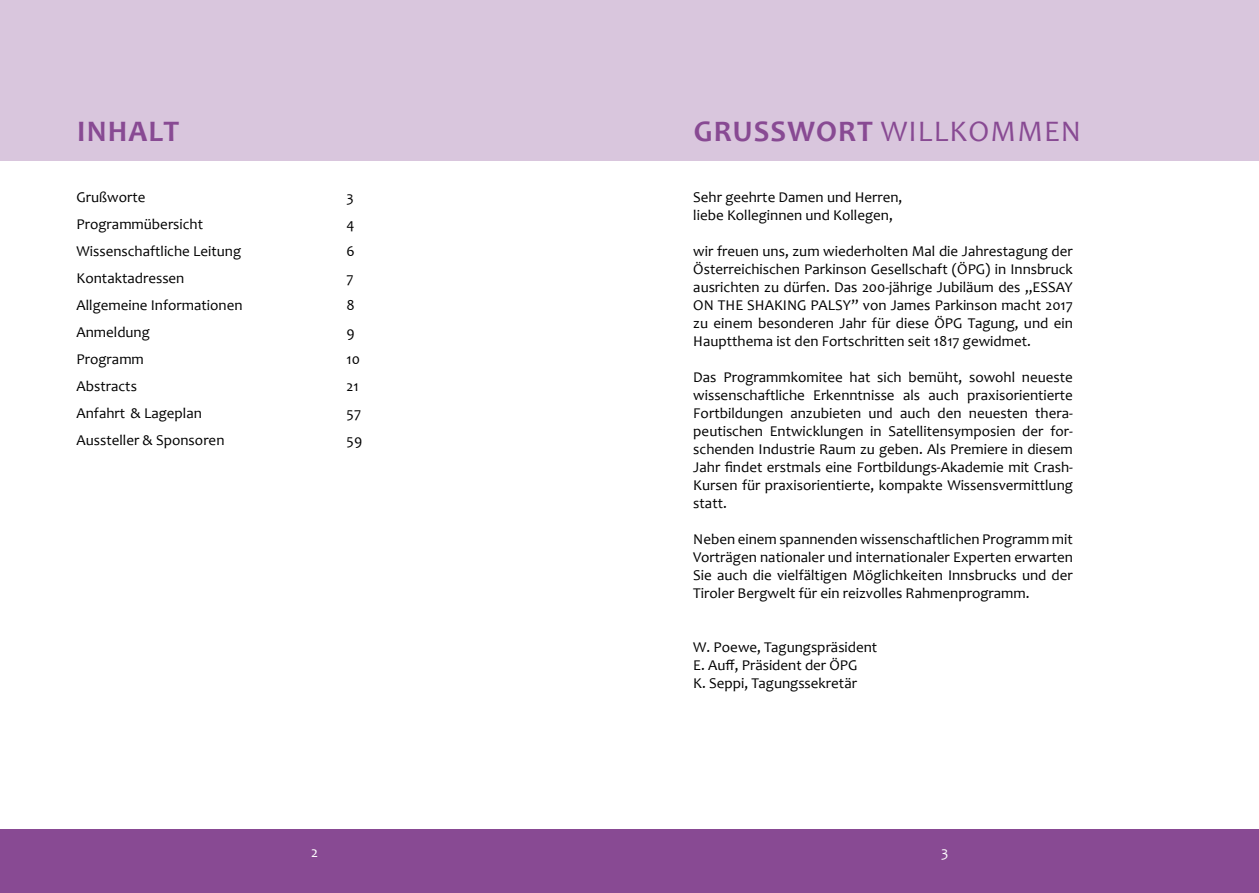
<style>
.page{position:relative;width:1259px;height:893px;background:#fff}
.page>*{position:absolute;margin:0;border:0;box-sizing:border-box;transform-origin:0 0}
.t1{font:30px "Candara";letter-spacing:.04em;color:#884a93}
.t2{font:700 30px "Candara";letter-spacing:.04em;color:#884a93}
.t3{font:15px/18px "Candara";color:#000;text-align:justify}
.t4{font:15px "Candara";color:#fff}
.s1{font-weight:700}
</style>
<div class="page">
<div style="left:0;top:829px;width:1259px;height:64px;background:#884a93"></div>
<div style="left:0;top:0;width:1259px;height:161px;background:#d9c6dd"></div>
<h1 class="t2" style="left:77px;top:112px;width:103px">INHALT</h1>
<p class="t3" style="left:77px;top:188px;width:71px">Grußworte</p>
<p class="t3" style="left:347px;top:188px;width:9px">3</p>
<p class="t3" style="left:77px;top:215px;width:128px">Programmübersicht</p>
<p class="t3" style="left:347px;top:215px;width:9px">4</p>
<p class="t3" style="left:77px;top:242px;width:166px">Wissenschaftliche Leitung</p>
<p class="t3" style="left:347px;top:242px;width:10px">6</p>
<p class="t3" style="left:77px;top:269px;width:109px">Kontaktadressen</p>
<p class="t3" style="left:347px;top:269px;width:9px">7</p>
<p class="t3" style="left:77px;top:296px;width:167px">Allgemeine Informationen</p>
<p class="t3" style="left:347px;top:296px;width:10px">8</p>
<p class="t3" style="left:77px;top:323px;width:75px">Anmeldung</p>
<p class="t3" style="left:347px;top:323px;width:10px">9</p>
<p class="t3" style="left:77px;top:350px;width:69px">Programm</p>
<p class="t3" style="left:347px;top:350px;width:15px">10</p>
<p class="t3" style="left:77px;top:377px;width:62px">Abstracts</p>
<p class="t3" style="left:347px;top:377px;width:14px">21</p>
<p class="t3" style="left:77px;top:404px;width:127px">Anfahrt &amp; Lageplan</p>
<p class="t3" style="left:347px;top:404px;width:16px">57</p>
<p class="t3" style="left:77px;top:431px;width:149px">Aussteller &amp; Sponsoren</p>
<p class="t3" style="left:347px;top:431px;width:17px">59</p>
<h1 class="t1" style="left:694px;top:113px;width:389px"><span class="s1">GRUSSWORT</span> WILLKOMMEN</h1>
<p class="t3" style="left:693px;top:188px;width:211px">Sehr geehrte Damen und Herren, liebe Kolleginnen und Kollegen,</p>
<p class="t3" style="left:693px;top:242px;width:381px">wir freuen uns, zum wiederholten Mal die Jahrestagung der Österreichischen Parkinson Gesellschaft (ÖPG) in Innsbruck ausrichten zu dürfen. Das 200-jährige Jubiläum des „ESSAY ON THE SHAKING PALSY” von James Parkinson macht 2017 zu einem besonderen Jahr für diese ÖPG Tagung, und ein Hauptthema ist den Fortschritten seit 1817 gewidmet.</p>
<p class="t3" style="left:693px;top:368px;width:381px">Das Programmkomitee hat sich bemüht, sowohl neueste wissenschaftliche Erkenntnisse als auch praxisorientierte Fortbildungen anzubieten und auch den neuesten thera&shy;peutischen Entwicklungen in Satellitensymposien der for&shy;schenden Industrie Raum zu geben. Als Premiere in diesem Jahr findet erstmals eine Fortbildungs-Akademie mit Crash-Kursen für praxisorientierte, kompakte Wissensvermittlung statt.</p>
<p class="t3" style="left:693px;top:530px;width:381px">Neben einem spannenden wissenschaftlichen Programm mit Vorträgen nationaler und internationaler Experten erwarten Sie auch die vielfältigen Möglichkeiten Innsbrucks und der Tiroler Bergwelt für ein reizvolles Rahmenprogramm.</p>
<p class="t3" style="left:693px;top:638px;width:186px;text-align:left">W. Poewe, Tagungspräsident<br>E. Auff, Präsident der ÖPG<br>K. Seppi, Tagungssekretär</p>
<p class="t4" style="left:311px;top:843px;width:8px">2</p>
<p class="t4" style="left:941px;top:843px;width:9px">3</p>
</div>
